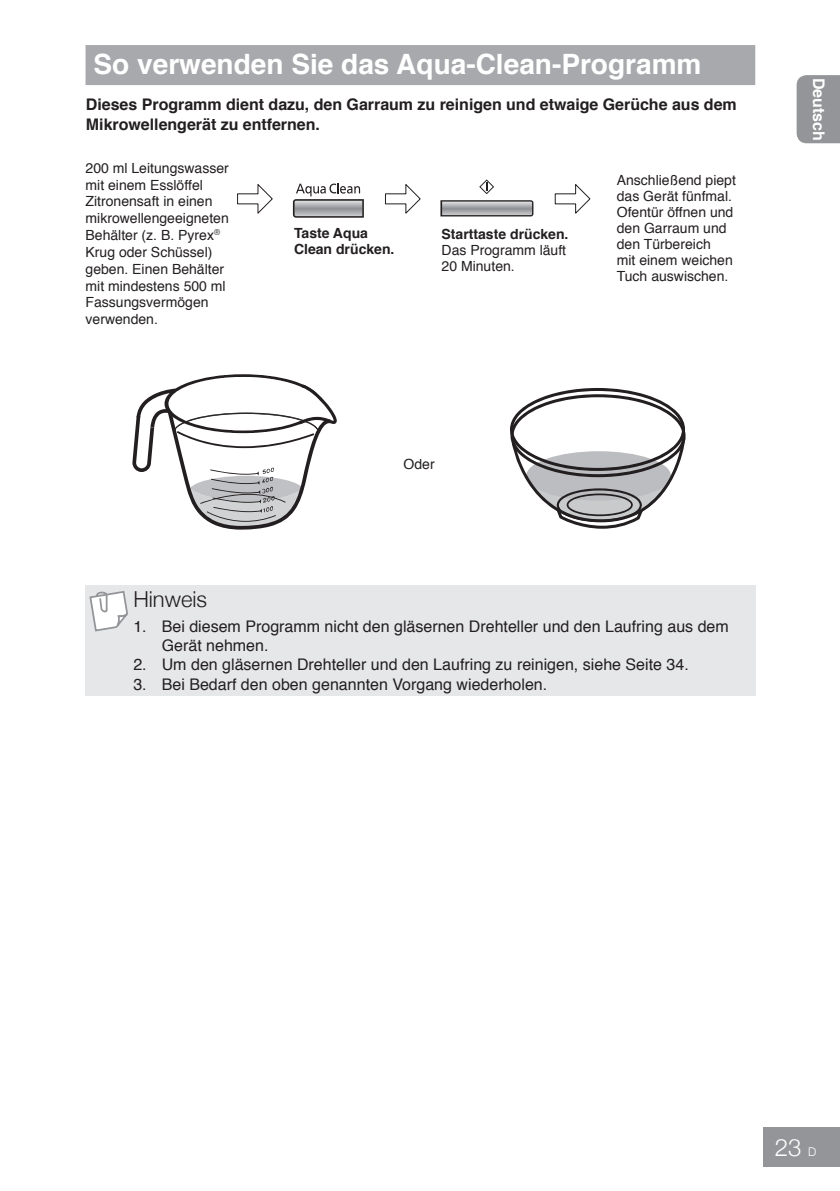
<style>
.page{position:relative;width:840px;height:1191px;background:#fff}
.page>*{position:absolute;margin:0;border:0;box-sizing:border-box;transform-origin:0 0}
.t1{font:700 28px "Helvetica";color:#fff}
.t2{font:300 24px "Helvetica Neue";color:#fff}
.Main_Heading_TOC{font:300 22px "Helvetica Neue";color:#231f20}
.t3{font:16px/19.2px "Helvetica";color:#231f20}
.Indnt_Text_Reg{font:700 16px "Helvetica";color:#231f20}
.t4{font:700 16px "Helvetica";color:#fff}
.Diagram_Body_Text{font:14px/16.8px "Helvetica";color:#231f20}
.Diagram_Body_Text-2{font:700 14px "Helvetica";color:#231f20}
.s1{font-weight:700}
.s2{font-size:12px}
</style>
<div class="page">
<div style="left:763px;top:1127px;width:76px;height:39px;background:#939598"></div>
<div style="left:796px;top:75px;width:43px;height:68px;background:#939598"></div>
<div style="left:85px;top:45px;width:669px;height:40px;background:#a8a9ad"></div>
<svg style="left:293px;top:183px;width:70px;height:35px"></svg>
<svg style="left:237px;top:184px;width:36px;height:30px"></svg>
<svg style="left:385px;top:184px;width:36px;height:30px"></svg>
<svg style="left:554px;top:184px;width:37px;height:30px"></svg>
<svg style="left:510px;top:388px;width:175px;height:141px"></svg>
<svg style="left:132px;top:374px;width:204px;height:155px"></svg>
<div style="left:85px;top:585px;width:669px;height:111px;background:#e6e7e9"></div>
<svg style="left:89px;top:591px;width:38px;height:40px"></svg>
<svg style="left:440px;top:200px;width:93px;height:16px"></svg>
<svg style="left:479px;top:179px;width:15px;height:15px"></svg>
<p class="t1" style="left:93px;top:41px;width:609px">So verwenden Sie das Aqua-Clean-Programm</p>
<p class="Indnt_Text_Reg" style="left:86px;top:92px;width:652px">Dieses Programm dient dazu, den Garraum zu reinigen und etwaige Gerüche aus dem</p>
<p class="Indnt_Text_Reg" style="left:86px;top:111px;width:235px">Mikrowellengerät zu entfernen.</p>
<p class="Diagram_Body_Text" style="left:85px;top:160px;width:145px">200 ml Leitungswasser mit einem Esslöffel<br>Zitronensaft in einen mikrowellengeeigneten<br>Behälter (z. B. Pyrex<sup>®<br></sup>Krug oder Schüssel) geben. Einen Behälter mit mindestens 500 ml<br>Fassungsvermögen verwenden.</p>
<p class="Diagram_Body_Text-2" style="left:294px;top:222px;width:75px">Taste Aqua</p>
<p class="Diagram_Body_Text-2" style="left:294px;top:238px;width:102px">Clean drücken.</p>
<p class="Diagram_Body_Text" style="left:441px;top:226px;width:128px;line-height:16px"><span class="s1">Starttaste drücken.<br></span>Das Programm läuft<br>20 Minuten.</p>
<p class="Diagram_Body_Text" style="left:616px;top:172px;width:121px;line-height:16px">Anschließend piept das Gerät fünfmal.<br>Ofentür öffnen und den Garraum und den Türbereich<br>mit einem weichen<br>Tuch auswischen.</p>
<p class="Diagram_Body_Text" style="left:403px;top:456px;width:33px">Oder</p>
<p class="Main_Heading_TOC" style="left:133px;top:581px;width:75px">Hinweis</p>
<p class="t3" style="left:162px;top:617px;width:568px;text-indent:-28px">1. Bei diesem Programm nicht den gläsernen Drehteller und den Laufring aus dem<br>Gerät nehmen.</p>
<p class="t3" style="left:133px;top:655px;width:556px">2. Um den gläsernen Drehteller und den Laufring zu reinigen, siehe Seite 34.</p>
<p class="t3" style="left:133px;top:675px;width:415px">3. Bei Bedarf den oben genannten Vorgang wiederholen.</p>
<p class="t4" style="left:831px;top:77px;width:65px;rotate:90deg">Deutsch</p>
<h2 class="t2" style="left:774px;top:1127px;width:43px">23 <span class="s2">D</span></h2>
</div>
